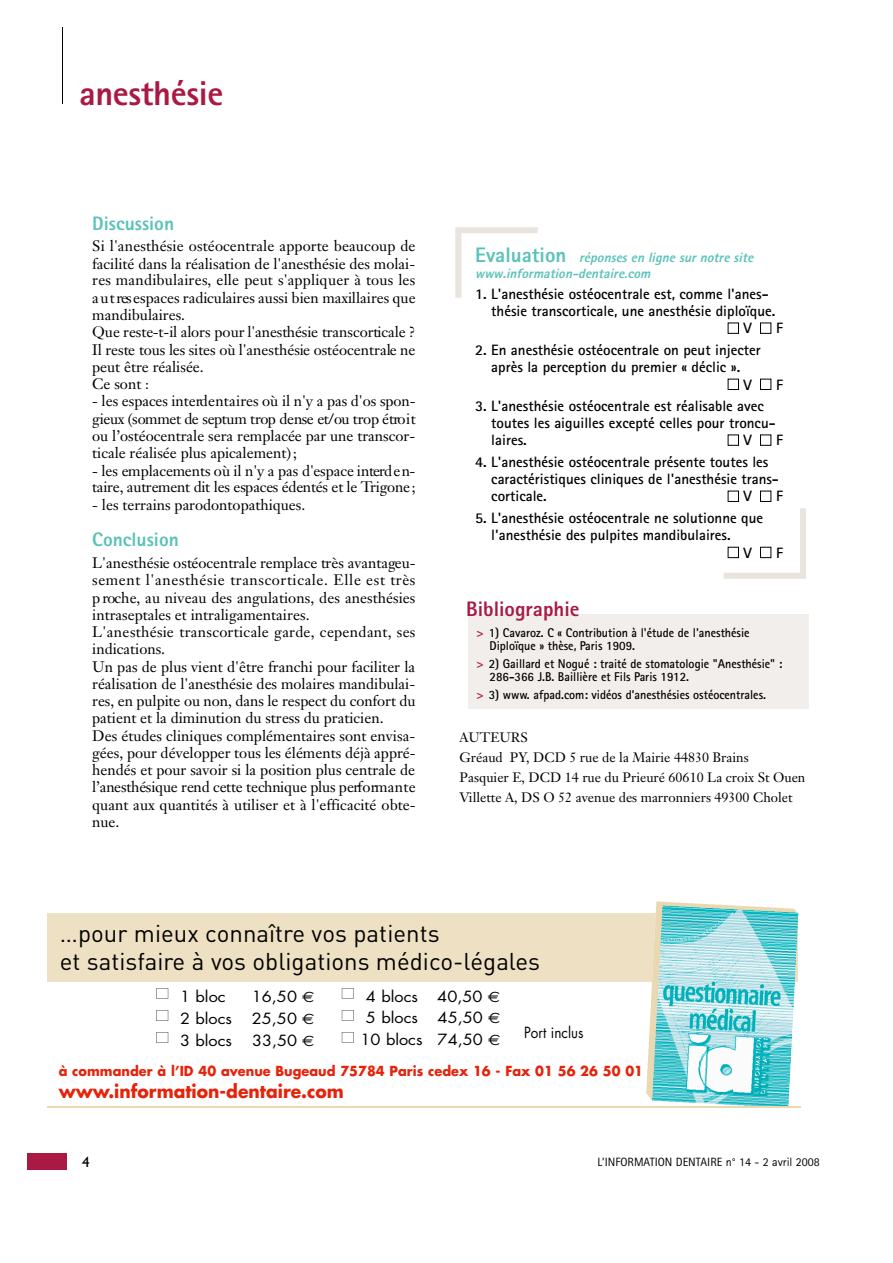
<style>
.page{position:relative;width:893px;height:1263px;background:#fff}
.page>*{position:absolute;margin:0;border:0;box-sizing:border-box;transform-origin:0 0}
.t1{font:800 34.5px "Rotis Sans Serif";letter-spacing:-.01em;color:#aa1944}
.t2{font:24px/28.5px "DIN";color:#000}
.t3{font:800 21px "Rotis Sans Serif";color:#aa1944}
.t4{font:800 19.5px "Rotis Sans Serif";color:#5bc2b8}
.t5{font:700 18px "Futura";color:#e6220a;scale:.95 1}
.t6{font:15px/17.2px "Janson Text";color:#000}
.t7{font:700 15px/17.2px "Rotis Sans Serif";color:#000}
.t8{font:15px/21.9px "Futura";color:#000;text-align:right;scale:1.08 1}
.t9{font:15px "Futura";color:#000;scale:.9 1}
.t10{font:15px "Gill Sans";color:#000}
.t11{font:13.5px/20px "Janson Text";color:#000}
.t12{font:italic 800 13.5px/15.9px "Rotis Sans Serif";color:#5bc2b8}
.t13{font:700 13.5px "Futura";color:#e6220a;scale:.95 1}
.t14{font:700 12.75px/13.4px "Rotis Sans Serif";color:#000;scale:.95 1}
.t15{font:12px "Rotis Sans Serif";color:#000}
.s1{font-style:normal;font-size:21px}
.s2{color:#aa1944}
.s3{font-family:"Euro Sans"}
</style>
<div class="page">
<div style="left:27px;top:1153px;width:40px;height:17px;background:#aa1944"></div>
<hr style="left:62px;top:27px;width:1px;height:76px;background:#000">
<div style="left:468px;top:614px;width:340px;height:94px;background:#f2eeeb"></div>
<svg style="left:455px;top:227px;width:82px;height:71px"></svg>
<svg style="left:723px;top:508px;width:83px;height:71px"></svg>
<div style="left:48px;top:913px;width:749px;height:68px;background:#eee0c2"></div>
<svg style="left:342px;top:1032px;width:12px;height:11px"></svg>
<svg style="left:342px;top:1010px;width:12px;height:11px"></svg>
<svg style="left:342px;top:988px;width:12px;height:11px"></svg>
<svg style="left:156px;top:1032px;width:12px;height:11px"></svg>
<svg style="left:156px;top:1010px;width:12px;height:11px"></svg>
<svg style="left:156px;top:988px;width:12px;height:11px"></svg>
<svg style="left:646px;top:901px;width:76px;height:199px"></svg>
<img style="left:652px;top:905px;width:146px;height:202px">
<hr style="left:48px;top:1107px;width:752px;height:1px;background:#ead8b2">
<h1 class="t1" style="left:79px;top:82px;width:145px">a n e sth é sie</h1>
<h3 class="t4" style="left:92px;top:216px;width:83px">Discussion</h3>
<p class="t6" style="left:92px;top:239px;width:325px">Si l'anesthésie ostéocentrale apporte beaucoup de facilité dans la réalisation de l'anesthésie des molai&shy;res mandibulaires, elle peut s'appliquer à tous les a u t res espaces radiculaires aussi bien maxillaires que mandibulaires.<br>Que reste-t-il alors pour l'anesthésie transcorticale ?<br>Il reste tous les sites où l'anesthésie ostéocentrale ne peut être réalisée.<br>Ce sont :</p>
<p class="t6" style="left:92px;top:394px;width:325px;text-align:justify">- les espaces interd e n ta ires où il n'y a pas d'os spon&shy;gieux (sommet de septum trop dense et/ou trop étro it ou l’ostéocentrale sera remplacée par une transcor&shy;ticale réalisée plus apicalement);</p>
<p class="t6" style="left:92px;top:463px;width:325px">- les emplacements où il n'y a pas d'espace interd e n&shy;ta ire, autrement dit les espaces édentés et le Trig o n e;</p>
<p class="t6" style="left:92px;top:497px;width:215px">- les terrains parodontopathiques.</p>
<h3 class="t4" style="left:92px;top:533px;width:88px">Conclusion</h3>
<p class="t6" style="left:92px;top:556px;width:325px">L'anesthésie ostéocentrale remplace très avantageu&shy;sement l'anesthésie transcorticale. Elle est très p roche, au niveau des angulations, des anesthésies intraseptales et intraligamentaires.<br>L'anesthésie transcorticale garde, cependant, ses indications.<br>Un pas de plus vient d'être franchi pour faciliter la réalisation de l'anesthésie des molaires mandibulai&shy;res, en pulpite ou non, dans le respect du confort du patient et la diminution du stress du praticien.<br>Des études cliniques complémentaires sont envisa&shy;gées, pour développer tous les éléments déjà appré&shy;hendés et pour savoir si la position plus centrale de l’anesthésique rend cette technique plus perfo rm a n te quant aux quantités à utiliser et à l'efficacité obte&shy;nue.</p>
<p class="t12" style="left:475px;top:251px;width:282px"><span class="s1">E v a l u a t i o n</span> réponses en ligne sur notre site www.information-dentaire.com</p>
<p class="t7" style="left:491px;top:287px;width:286px;text-indent:-16px">1. L'anesthésie ostéocentrale est, comme l'anes&shy;thésie transcorticale, une anesthésie diploïque.</p>
<p class="t7" style="left:727px;top:321px;width:57px">■V ■ F</p>
<p class="t7" style="left:475px;top:343px;width:287px;text-align:center">2. En anesthésie ostéocentrale on peut injecter après la perception du premier « déclic ».</p>
<p class="t7" style="left:727px;top:377px;width:57px">■V ■ F</p>
<p class="t7" style="left:491px;top:399px;width:286px;text-indent:-16px">3. L'anesthésie ostéocentrale est réalisable avec toutes les aiguilles excepté celles pour troncu&shy;laires.</p>
<p class="t7" style="left:727px;top:433px;width:57px">■V ■ F</p>
<p class="t7" style="left:491px;top:455px;width:289px;text-indent:-16px">4. L'anesthésie ostéocentrale présente toutes les caractéristiques cliniques de l'anesthésie trans&shy;corticale.</p>
<p class="t7" style="left:727px;top:489px;width:57px">■V ■ F</p>
<p class="t7" style="left:491px;top:511px;width:273px;text-indent:-16px">5. L'anesthésie ostéocentrale ne solutionne que l'anesthésie des pulpites mandibulaires.</p>
<p class="t7" style="left:727px;top:545px;width:57px">■V ■ F</p>
<h3 class="t3" style="left:466px;top:602px;width:115px">Bibliographie</h3>
<p class="t14" style="left:489px;top:627px;width:275px;text-indent:-13px"><span class="s2">&gt;</span> 1) Cavaroz. C « Contribution à l'étude de l'anesthésie<br>Diploïque » thèse, Paris 1909.</p>
<p class="t14" style="left:489px;top:658px;width:310px;text-indent:-13px"><span class="s2">&gt;</span> 2) Gaillard et Nogué : traité de stomatologie "Anesthésie" :<br>286-366 J.B. Baillière et Fils Paris 1912.</p>
<p class="t14" style="left:476px;top:689px;width:306px"><span class="s2">&gt;</span> 3) www. afpad.com: vidéos d’anesthésies ostéocentrales.</p>
<p class="t11" style="left:459px;top:729px;width:347px">AUTEURS<br>Gréaud PY, DCD 5 rue de la Mairie 44830 Brains<br>Pasquier E, DCD 14 rue du Prieuré 60610 La croix St Ouen Villette A, DS O 52 avenue des marronniers 49300 Cholet</p>
<h2 class="t2" style="left:60px;top:921px;width:482px">…pour mieux connaître vos patients<br>et satisfaire à vos obligations médico-légales</h2>
<p class="t8" style="left:180px;top:987px;width:44px">1 bloc</p>
<p class="t8" style="left:252px;top:987px;width:59px">16,50 <span class="s3">E</span></p>
<p class="t8" style="left:180px;top:1009px;width:50px">2 blocs</p>
<p class="t8" style="left:252px;top:1009px;width:59px">25,50 <span class="s3">E</span></p>
<p class="t8" style="left:180px;top:1031px;width:50px">3 blocs</p>
<p class="t8" style="left:252px;top:1031px;width:59px">33,50 <span class="s3">E</span></p>
<p class="t8" style="left:366px;top:986px;width:50px">4 blocs</p>
<p class="t8" style="left:437px;top:986px;width:60px">40,50 <span class="s3">E</span></p>
<p class="t8" style="left:366px;top:1008px;width:50px">5 blocs</p>
<p class="t8" style="left:360px;top:1008px;width:131px">45,50 <span class="s3">E<br></span>10 blocs 74,50 <span class="s3">E</span></p>
<p class="t9" style="left:524px;top:1025px;width:67px">Port inclus</p>
<p class="t13" style="left:59px;top:1065px;width:616px">à commander à l’ID 40 avenue Bugeaud 75784 Paris cedex 16 - Fax 01 56 26 50 01</p>
<p class="t5" style="left:59px;top:1083px;width:302px">www.information-dentaire.com</p>
<p class="t10" style="left:82px;top:1157px;width:9px">4</p>
<p class="t15" style="left:597px;top:1157px;width:224px">L’INFORMATION DENTAIRE n° 14 - 2 avril 2008</p>
</div>
